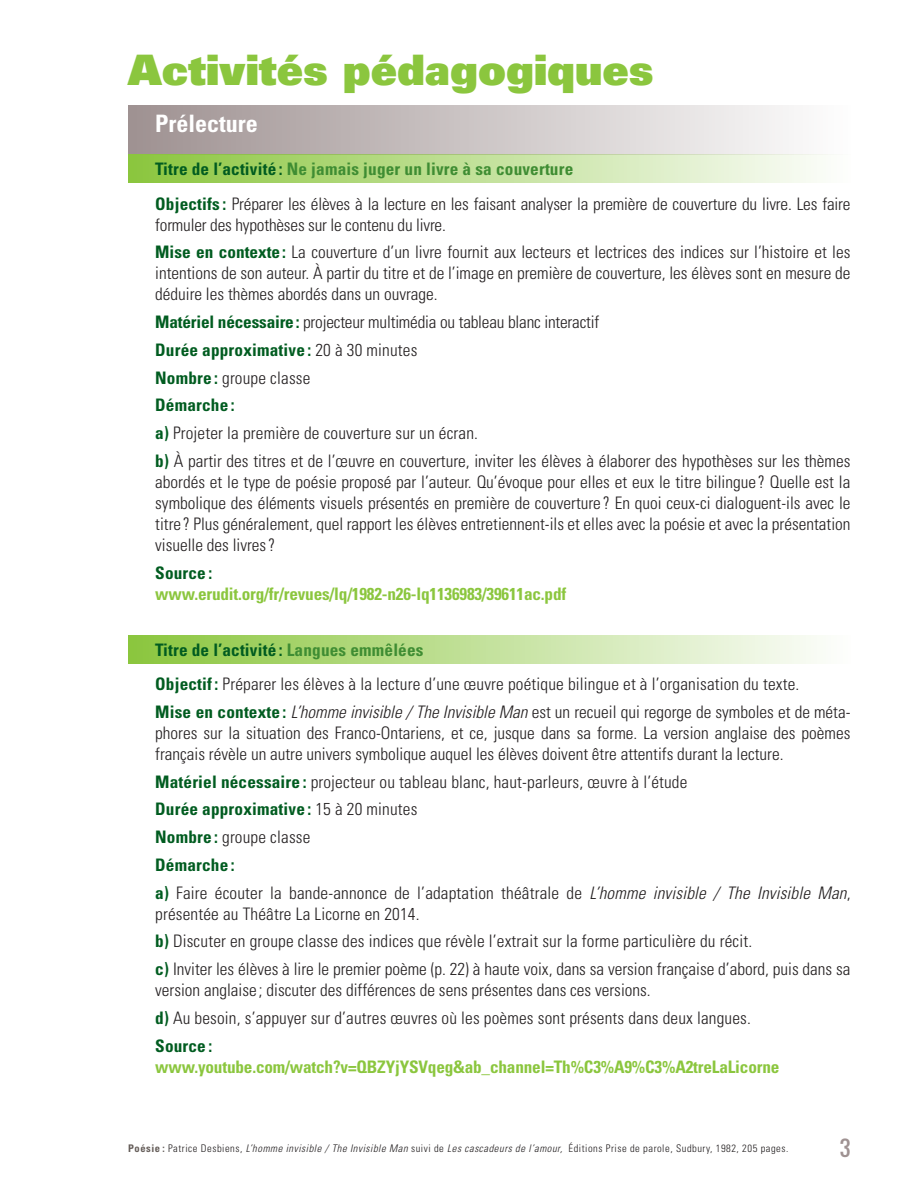
<style>
.page{position:relative;width:918px;height:1188px;background:#fff}
.page>*{position:absolute;margin:0;border:0;box-sizing:border-box;transform-origin:0 0}
.t1{font:900 42px "Univers";color:#8bc63e}
.t2{font:700 condensed 24px "Univers";color:#fff}
.t3{font:21px "Oswald";color:#9f9292}
.t4{font:300 condensed 17.25px/27.8px "Univers";color:#231f20}
.t5{font:700 condensed 17.25px "Univers";letter-spacing:-.01em;color:#8bc63e}
.t6{font:700 condensed 17.25px "Univers";letter-spacing:.01em;color:#015c20}
.t7{font:300 condensed 10.5px "Univers";letter-spacing:.05em;color:#231f20}
.s1{font-weight:700;color:#015c20}
.s2{font-weight:700;color:#3f8d33}
.s3{font-style:italic}
.s4{font-weight:700;color:#645c58}
</style>
<div class="page">
<div style="left:128px;top:105px;width:722px;height:49px;background:linear-gradient(to right,#9e9191,#fdfdfd)"></div>
<div style="left:128px;top:154px;width:722px;height:29px;background:linear-gradient(to right,#8ac53d,#fdfefc)"></div>
<div style="left:128px;top:635px;width:722px;height:28px;background:linear-gradient(to right,#8ac53d,#fdfefc)"></div>
<h1 class="t1" style="left:128px;top:42px;width:527px">Activités pédagogiques</h1>
<h2 class="t2" style="left:155px;top:109px;width:104px">Prélecture</h2>
<p class="t4" style="left:155px;top:152px;width:697px;line-height:34.5px"><span class="s1">Titre de l’activité :</span> <span class="s2">Ne jamais juger un livre à sa couverture<br></span><span class="s1">Objectifs :</span> Préparer les élèves à la lecture en les faisant analyser la première de couverture du livre. Les faire</p>
<p class="t4" style="left:155px;top:211px;width:697px">formuler des hypothèses sur le contenu du livre.<br><span class="s1">Mise en contexte :</span> La couverture d’un livre fournit aux lecteurs et lectrices des indices sur l’histoire et les</p>
<p class="t4" style="left:155px;top:263px;width:697px;line-height:21px">intentions de son auteur. À partir du titre et de l’image en première de couverture, les élèves sont en mesure de déduire les thèmes abordés dans un ouvrage.</p>
<p class="t4" style="left:155px;top:308px;width:697px"><span class="s1">Matériel nécessaire:</span> projecteur multimédia ou tableau blanc interactif<br><span class="s1">Durée approximative :</span> 20 à 30 minutes<br><span class="s1">Nombre :</span> groupe classe<br><span class="s1">Démarche :<br>a)</span> Projeter la première de couverture sur un écran.<br><span class="s1">b)</span> À partir des titres et de l’œuvre en couverture, inviter les élèves à élaborer des hypothèses sur les thèmes</p>
<p class="t4" style="left:155px;top:471px;width:697px;line-height:21px;text-align:justify">abordés et le type de poésie proposé par l’auteur. Qu’évoque pour elles et eux le titre bilingue ? Quelle est la symbolique des éléments visuels présentés en première de couverture ? En quoi ceux-ci dialoguent-ils avec le titre ? Plus généralement, quel rapport les élèves entretiennent-ils et elles avec la poésie et avec la présentation visuelle des livres?</p>
<p class="t6" style="left:155px;top:562px;width:59px">Source :</p>
<p class="t5" style="left:155px;top:583px;width:413px">www.erudit.org/fr/revues/lq/1982-n26-lq1136983/39611ac.pdf</p>
<p class="t4" style="left:155px;top:632px;width:646px;line-height:34.5px"><span class="s1">Titre de l’activité :</span> <span class="s2">Langues emmêlées<br></span><span class="s1">Objectif :</span> Préparer les élèves à la lecture d’une œuvre poétique bilingue et à l’organisation du texte.</p>
<p class="t4" style="left:155px;top:701px;width:697px;line-height:21px;text-align:justify"><span class="s1">Mise en contexte :</span> <span class="s3">L’homme invisible / The Invisible Man</span> est un recueil qui regorge de symboles et de méta&shy;phores sur la situation des Franco-Ontariens, et ce, jusque dans sa forme. La version anglaise des poèmes français révèle un autre univers symbolique auquel les élèves doivent être attentifs durant la lecture.</p>
<p class="t4" style="left:155px;top:768px;width:697px"><span class="s1">Matériel nécessaire :</span> projecteur ou tableau blanc, haut-parleurs, œuvre à l’étude<br><span class="s1">Durée approximative :</span> 15 à 20 minutes<br><span class="s1">Nombre :</span> groupe classe<br><span class="s1">Démarche :<br>a)</span> Faire écouter la bande-annonce de l’adaptation théâtrale de <span class="s3">L’homme invisible / The Invisible Man</span>,</p>
<p class="t4" style="left:155px;top:900px;width:697px">présentée au Théâtre La Licorne en 2014.<br><span class="s1">b)</span> Discuter en groupe classe des indices que révèle l’extrait sur la forme particulière du récit.<br><span class="s1">c)</span> Inviter les élèves à lire le premier poème (p. 22) à haute voix, dans sa version française d’abord, puis dans sa</p>
<p class="t4" style="left:155px;top:976px;width:597px">version anglaise ; discuter des différences de sens présentes dans ces versions.<br><span class="s1">d)</span> Au besoin, s’appuyer sur d’autres œuvres où les poèmes sont présents dans deux langues.<br><span class="s1">Source :</span></p>
<p class="t5" style="left:155px;top:1056px;width:626px">www.youtube.com/watch?v=QBZYjYSVqeg&amp;ab_channel=Th%C3%A9%C3%A2treLaLicorne</p>
<p class="t7" style="left:128px;top:1142px;width:662px"><span class="s4">Poésie :</span> Patrice Desbiens, <span class="s3">L’homme invisible / The Invisible Man</span> suivi de <span class="s3">Les cascadeurs de l’amour,</span> Éditions Prise de parole, Sudbury, 1982, 205 pages.</p>
<p class="t3" style="left:840px;top:1132px;width:12px">3</p>
</div>
